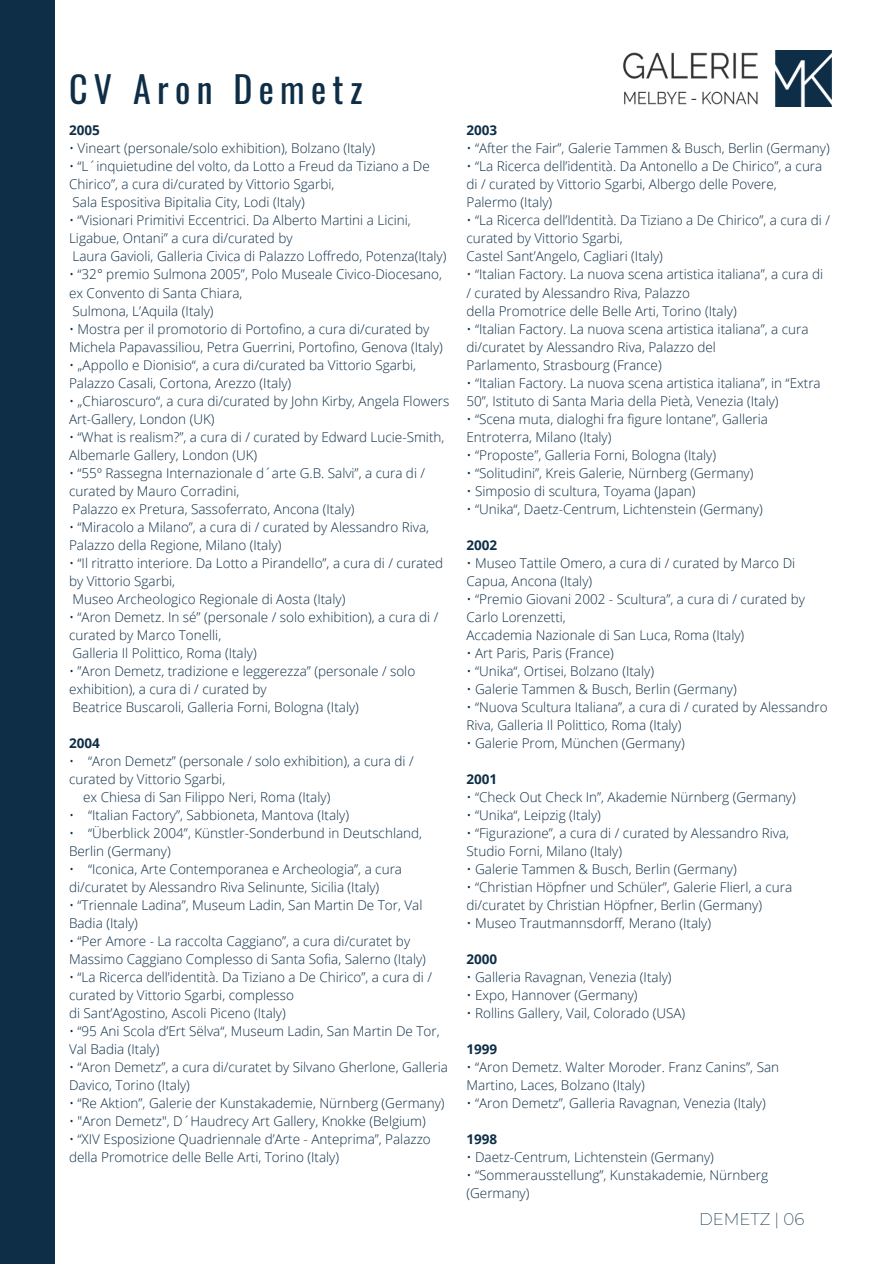
<style>
.page{position:relative;width:894px;height:1264px;background:#fff}
.page>*{position:absolute;margin:0;border:0;box-sizing:border-box;transform-origin:0 0}
.t1{font:36px "Oswald";letter-spacing:.175em;color:#0e2e47}
.t2{font:200 16.5px "Montserrat";color:#0e2e47}
.t3{font:300 13.5px/18px "Open Sans";color:#0e2e47}
.t4{font:700 13.5px "Open Sans";color:#0e2e47}
</style>
<div class="page">
<div style="left:0;top:0;width:54px;height:1263px;background:#0e2e47"></div>
<img style="left:623px;top:51px;width:208px;height:56px">
<p class="t1" style="left:69px;top:61px;width:295px">CV Aron Demetz</p>
<h1 class="t4" style="left:69px;top:121px;width:32px">2005</h1>
<p class="t3" style="left:69px;top:139px;width:307px">• Vineart (personale/solo exhibition), Bolzano (Italy)</p>
<p class="t3" style="left:69px;top:157px;width:362px">• “L´inquietudine del volto, da Lotto a Freud da Tiziano a De<br>Chirico”, a cura di/curated by Vittorio Sgarbi,</p>
<p class="t3" style="left:72px;top:193px;width:234px">Sala Espositiva Bipitalia City, Lodi (Italy)</p>
<p class="t3" style="left:69px;top:211px;width:343px">• “Visionari Primitivi Eccentrici. Da Alberto Martini a Licini,<br>Ligabue, Ontani” a cura di/curated by</p>
<p class="t3" style="left:72px;top:247px;width:375px">Laura Gavioli, Galleria Civica di Palazzo Loffredo, Potenza(Italy)</p>
<p class="t3" style="left:69px;top:265px;width:374px">• “32° premio Sulmona 2005”, Polo Museale Civico-Diocesano, ex Convento di Santa Chiara,</p>
<p class="t3" style="left:72px;top:301px;width:142px">Sulmona, L’Aquila (Italy)</p>
<p class="t3" style="left:69px;top:319px;width:375px">• Mostra per il promotorio di Portofino, a cura di/curated by<br>Michela Papavassiliou, Petra Guerrini, Portofino, Genova (Italy)</p>
<p class="t3" style="left:69px;top:355px;width:348px">• „Appollo e Dionisio“, a cura di/curated ba Vittorio Sgarbi,<br>Palazzo Casali, Cortona, Arezzo (Italy)</p>
<p class="t3" style="left:69px;top:391px;width:381px">• „Chiaroscuro“, a cura di/curated by John Kirby, Angela Flowers<br>Art-Gallery, London (UK)</p>
<p class="t3" style="left:69px;top:427px;width:377px">• “What is realism?”, a cura di / curated by Edward Lucie-Smith,<br>Albemarle Gallery, London (UK)</p>
<p class="t3" style="left:69px;top:463px;width:357px">• “55º Rassegna Internazionale d´arte G.B. Salvi”, a cura di / curated by Mauro Corradini,</p>
<p class="t3" style="left:72px;top:499px;width:283px">Palazzo ex Pretura, Sassoferrato, Ancona (Italy)</p>
<p class="t3" style="left:69px;top:517px;width:361px">• “Miracolo a Milano”, a cura di / curated by Alessandro Riva,<br>Palazzo della Regione, Milano (Italy)</p>
<p class="t3" style="left:69px;top:553px;width:376px">• “Il ritratto interiore. Da Lotto a Pirandello”, a cura di / curated by Vittorio Sgarbi,</p>
<p class="t3" style="left:72px;top:589px;width:274px">Museo Archeologico Regionale di Aosta (Italy)</p>
<p class="t3" style="left:69px;top:607px;width:370px">• “Aron Demetz. In sé” (personale / solo exhibition), a cura di / curated by Marco Tonelli,</p>
<p class="t3" style="left:72px;top:643px;width:185px">Galleria Il Polittico, Roma (Italy)</p>
<p class="t3" style="left:69px;top:661px;width:347px">• ”Aron Demetz, tradizione e leggerezza” (personale / solo exhibition), a cura di / curated by</p>
<p class="t3" style="left:72px;top:697px;width:288px">Beatrice Buscaroli, Galleria Forni, Bologna (Italy)</p>
<p class="t4" style="left:69px;top:733px;width:32px">2004</p>
<p class="t3" style="left:69px;top:751px;width:346px">• “Aron Demetz” (personale / solo exhibition), a cura di / curated by Vittorio Sgarbi,</p>
<p class="t3" style="left:83px;top:787px;width:249px">ex Chiesa di San Filippo Neri, Roma (Italy)</p>
<p class="t3" style="left:69px;top:805px;width:7px">•</p>
<p class="t3" style="left:88px;top:805px;width:262px">“Italian Factory”, Sabbioneta, Mantova (Italy)</p>
<p class="t3" style="left:69px;top:823px;width:7px">•</p>
<p class="t3" style="left:69px;top:823px;width:354px;text-indent:19px">“Überblick 2004”, Künstler-Sonderbund in Deutschland,<br>Berlin (Germany)<br>•</p>
<p class="t3" style="left:69px;top:859px;width:334px;text-indent:19px">“Iconica, Arte Contemporanea e Archeologia”, a cura di/curatet by Alessandro Riva Selinunte, Sicilia (Italy)</p>
<p class="t3" style="left:69px;top:895px;width:355px">• “Triennale Ladina”, Museum Ladin, San Martin De Tor, Val</p>
<p class="t3" style="left:69px;top:913px;width:70px">Badia (Italy)</p>
<p class="t3" style="left:69px;top:931px;width:342px">• “Per Amore - La raccolta Caggiano”, a cura di/curatet by</p>
<p class="t3" style="left:69px;top:949px;width:358px">Massimo Caggiano Complesso di Santa Sofia, Salerno (Italy)</p>
<p class="t3" style="left:69px;top:967px;width:364px">• “La Ricerca dell’identità. Da Tiziano a De Chirico”, a cura di /</p>
<p class="t3" style="left:69px;top:985px;width:226px">curated by Vittorio Sgarbi, complesso di Sant’Agostino, Ascoli Piceno (Italy)</p>
<p class="t3" style="left:69px;top:1021px;width:372px">• “95 Ani Scola d’Ert Sëlva“, Museum Ladin, San Martin De Tor,<br>Val Badia (Italy)</p>
<p class="t3" style="left:69px;top:1057px;width:380px">• “Aron Demetz”, a cura di/curatet by Silvano Gherlone, Galleria<br>Davico, Torino (Italy)</p>
<p class="t3" style="left:69px;top:1093px;width:377px">• “Re Aktion”, Galerie der Kunstakademie, Nürnberg (Germany)</p>
<p class="t3" style="left:69px;top:1111px;width:358px">• "Aron Demetz", D´Haudrecy Art Gallery, Knokke (Belgium)</p>
<p class="t3" style="left:69px;top:1129px;width:363px">• “XIV Esposizione Quadriennale d’Arte - Anteprima”, Palazzo della Promotrice delle Belle Arti, Torino (Italy)</p>
<p class="t4" style="left:466px;top:121px;width:32px">2003</p>
<p class="t3" style="left:466px;top:139px;width:364px">• “After the Fair”, Galerie Tammen &amp; Busch, Berlin (Germany)</p>
<p class="t3" style="left:466px;top:157px;width:357px">• “La Ricerca dell’identità. Da Antonello a De Chirico”, a cura di / curated by Vittorio Sgarbi, Albergo delle Povere,<br>Palermo (Italy)</p>
<p class="t3" style="left:466px;top:211px;width:365px">• “La Ricerca dell’Identità. Da Tiziano a De Chirico”, a cura di / curated by Vittorio Sgarbi,</p>
<p class="t3" style="left:466px;top:247px;width:198px">Castel Sant’Angelo, Cagliari (Italy)</p>
<p class="t3" style="left:466px;top:265px;width:358px">• “Italian Factory. La nuova scena artistica italiana”, a cura di / curated by Alessandro Riva, Palazzo</p>
<p class="t3" style="left:466px;top:301px;width:271px">della Promotrice delle Belle Arti, Torino (Italy)</p>
<p class="t3" style="left:466px;top:319px;width:343px">• “Italian Factory. La nuova scena artistica italiana”, a cura di/curatet by Alessandro Riva, Palazzo del</p>
<p class="t3" style="left:466px;top:355px;width:196px">Parlamento, Strasbourg (France)</p>
<p class="t3" style="left:466px;top:373px;width:355px">• “Italian Factory. La nuova scena artistica italiana”, in “Extra<br>50”, Istituto di Santa Maria della Pietà, Venezia (Italy)</p>
<p class="t3" style="left:466px;top:409px;width:303px">• “Scena muta, dialoghi fra figure lontane”, Galleria<br>Entroterra, Milano (Italy)</p>
<p class="t3" style="left:466px;top:445px;width:251px">• “Proposte”, Galleria Forni, Bologna (Italy)</p>
<p class="t3" style="left:466px;top:463px;width:288px">• “Solitudini”, Kreis Galerie, Nürnberg (Germany)</p>
<p class="t3" style="left:466px;top:481px;width:230px">• Simposio di scultura, Toyama (Japan)</p>
<p class="t3" style="left:466px;top:499px;width:298px">• “Unika“, Daetz-Centrum, Lichtenstein (Germany)</p>
<p class="t4" style="left:466px;top:535px;width:32px">2002</p>
<p class="t3" style="left:466px;top:553px;width:330px">• Museo Tattile Omero, a cura di / curated by Marco Di<br>Capua, Ancona (Italy)</p>
<p class="t3" style="left:466px;top:589px;width:340px">• “Premio Giovani 2002 - Scultura”, a cura di / curated by<br>Carlo Lorenzetti,</p>
<p class="t3" style="left:466px;top:625px;width:279px">Accademia Nazionale di San Luca, Roma (Italy)</p>
<p class="t3" style="left:466px;top:643px;width:149px">• Art Paris, Paris (France)</p>
<p class="t3" style="left:466px;top:661px;width:189px">• “Unika“, Ortisei, Bolzano (Italy)</p>
<p class="t3" style="left:466px;top:679px;width:272px">• Galerie Tammen &amp; Busch, Berlin (Germany)</p>
<p class="t3" style="left:466px;top:697px;width:362px">• “Nuova Scultura Italiana”, a cura di / curated by Alessandro<br>Riva, Galleria Il Polittico, Roma (Italy)</p>
<p class="t3" style="left:466px;top:733px;width:220px">• Galerie Prom, München (Germany)</p>
<p class="t4" style="left:466px;top:769px;width:32px">2001</p>
<p class="t3" style="left:466px;top:787px;width:331px">• “Check Out Check In”, Akademie Nürnberg (Germany)</p>
<p class="t3" style="left:466px;top:805px;width:136px">• “Unika“, Leipzig (Italy)</p>
<p class="t3" style="left:466px;top:823px;width:324px">• “Figurazione”, a cura di / curated by Alessandro Riva,<br>Studio Forni, Milano (Italy)</p>
<p class="t3" style="left:466px;top:859px;width:272px">• Galerie Tammen &amp; Busch, Berlin (Germany)</p>
<p class="t3" style="left:466px;top:877px;width:327px">• “Christian Höpfner und Schüler”, Galerie Flierl, a cura di/curatet by Christian Höpfner, Berlin (Germany)</p>
<p class="t3" style="left:466px;top:913px;width:246px">• Museo Trautmannsdorff, Merano (Italy)</p>
<p class="t4" style="left:466px;top:949px;width:32px">2000</p>
<p class="t3" style="left:466px;top:967px;width:206px">• Galleria Ravagnan, Venezia (Italy)</p>
<p class="t3" style="left:466px;top:985px;width:172px">• Expo, Hannover (Germany)</p>
<p class="t3" style="left:466px;top:1003px;width:220px">• Rollins Gallery, Vail, Colorado (USA)</p>
<p class="t4" style="left:466px;top:1039px;width:32px">1999</p>
<p class="t3" style="left:466px;top:1057px;width:314px">• “Aron Demetz. Walter Moroder. Franz Canins”, San<br>Martino, Laces, Bolzano (Italy)</p>
<p class="t3" style="left:466px;top:1093px;width:300px">• “Aron Demetz”, Galleria Ravagnan, Venezia (Italy)</p>
<p class="t4" style="left:466px;top:1129px;width:32px">1998</p>
<p class="t3" style="left:466px;top:1147px;width:249px">• Daetz-Centrum, Lichtenstein (Germany)</p>
<p class="t3" style="left:466px;top:1165px;width:303px">• “Sommerausstellung”, Kunstakademie, Nürnberg (Germany)</p>
<p class="t2" style="left:699px;top:1209px;width:107px">DEMETZ | 06</p>
</div>
